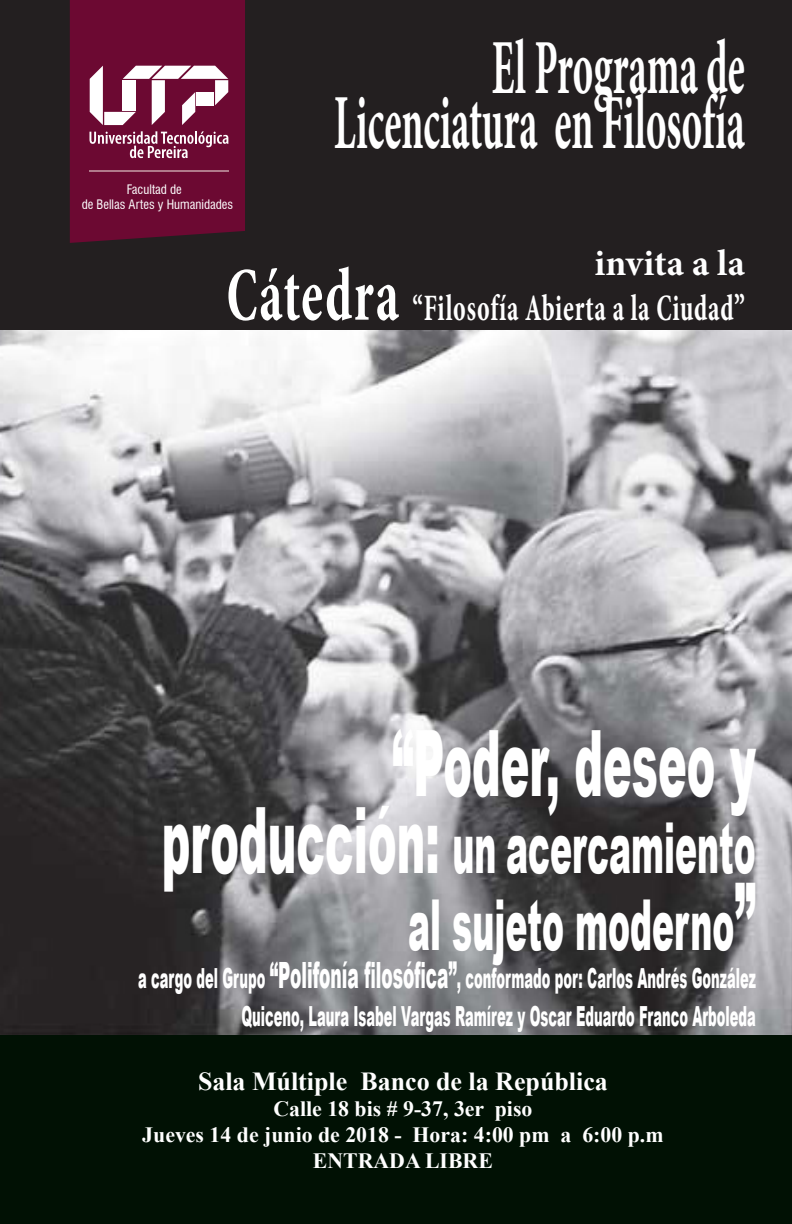
<style>
.page{position:relative;width:792px;height:1224px;background:#fff}
.page>*{position:absolute;margin:0;border:0;box-sizing:border-box;transform-origin:0 0}
.t1{font:900 91.6px "Arial";color:#fff;scale:.47 1}
.t2{font:700 78px "Minion Pro";letter-spacing:.005em;color:#fff;scale:.5 1}
.t3{font:900 70.3px/77px "Arial";color:#fff;text-align:right;scale:.47 1}
.t4{font:700 condensed 37.7px "Minion Pro";letter-spacing:.03em;color:#fff;scale:.69 1}
.t5{font:700 37px "Minion Pro";color:#fff}
.t6{font:900 27.7px/38px "Arial";color:#fff;text-align:right;scale:.47 1}
.t7{font:700 26px "Times New Roman";color:#fff}
.t8{font:700 21.8px "Times New Roman";color:#fff}
.t9{font:condensed 12.8px/15.3px "Swiss 721 BT";color:#fff;text-align:center}
.s1{font-size:76.8px}
.s2{font-size:36.2px}
.s3{font-size:91.6px}
</style>
<div class="page">
<img style="left:0;top:330px;width:792px;height:705px">
<div style="left:0;top:1035px;width:792px;height:189px;background:#011104"></div>
<div style="left:0;top:0;width:792px;height:330px;background:#231f20"></div>
<div style="left:70px;top:0;width:175px;height:243px;background:#6c0932"></div>
<svg style="left:90px;top:66px;width:138px;height:59px;background:#ad768d"></svg>
<div style="left:197px;top:92px;width:17px;height:13px;background:#fff"></div>
<svg style="left:89px;top:131px;width:139px;height:27px;background:#914766"></svg>
<hr style="left:89px;top:170px;width:139px;height:2px;background:#b07a8b">
<p class="t9" style="left:82px;top:182px;width:153px">Facultad de<br>de Bellas Artes y Humanidades</p>
<p class="t2" style="left:492px;top:13px;width:508px">El Programa de</p>
<p class="t2" style="left:334px;top:68px;width:823px">Licenciatura en Filosofía</p>
<p class="t5" style="left:595px;top:237px;width:152px">invita a la</p>
<p class="t4" style="left:226px;top:282px;width:753px"><span class="s1">Cátedra</span> <span class="s2">“</span>Filosofía Abierta a la Ciudad”</p>
<p class="t1" style="left:392px;top:697px;width:776px">“Poder, deseo y</p>
<p class="t3" style="left:162px;top:808px;width:1265px"><span class="s3">producción:</span> un acercamiento al sujeto moderno<span class="s3">”</span></p>
<p class="t6" style="left:138px;top:959px;width:1316px">a cargo del Grupo <span class="s2">“Polifonía filosófica”</span>, conformado por: Carlos Andrés González<br>Quiceno, Laura Isabel Vargas Ramírez y Oscar Eduardo Franco Arboleda</p>
<p class="t7" style="left:198px;top:1063px;width:411px">Sala Múltiple Banco de la República</p>
<p class="t8" style="left:273px;top:1093px;width:261px">Calle 18 bis # 9-37, 3er piso</p>
<p class="t8" style="left:142px;top:1119px;width:523px">Jueves 14 de junio de 2018 - Hora: 4:00 pm a 6:00 p.m</p>
<p class="t8" style="left:313px;top:1145px;width:182px">ENTRADA LIBRE</p>
</div>
